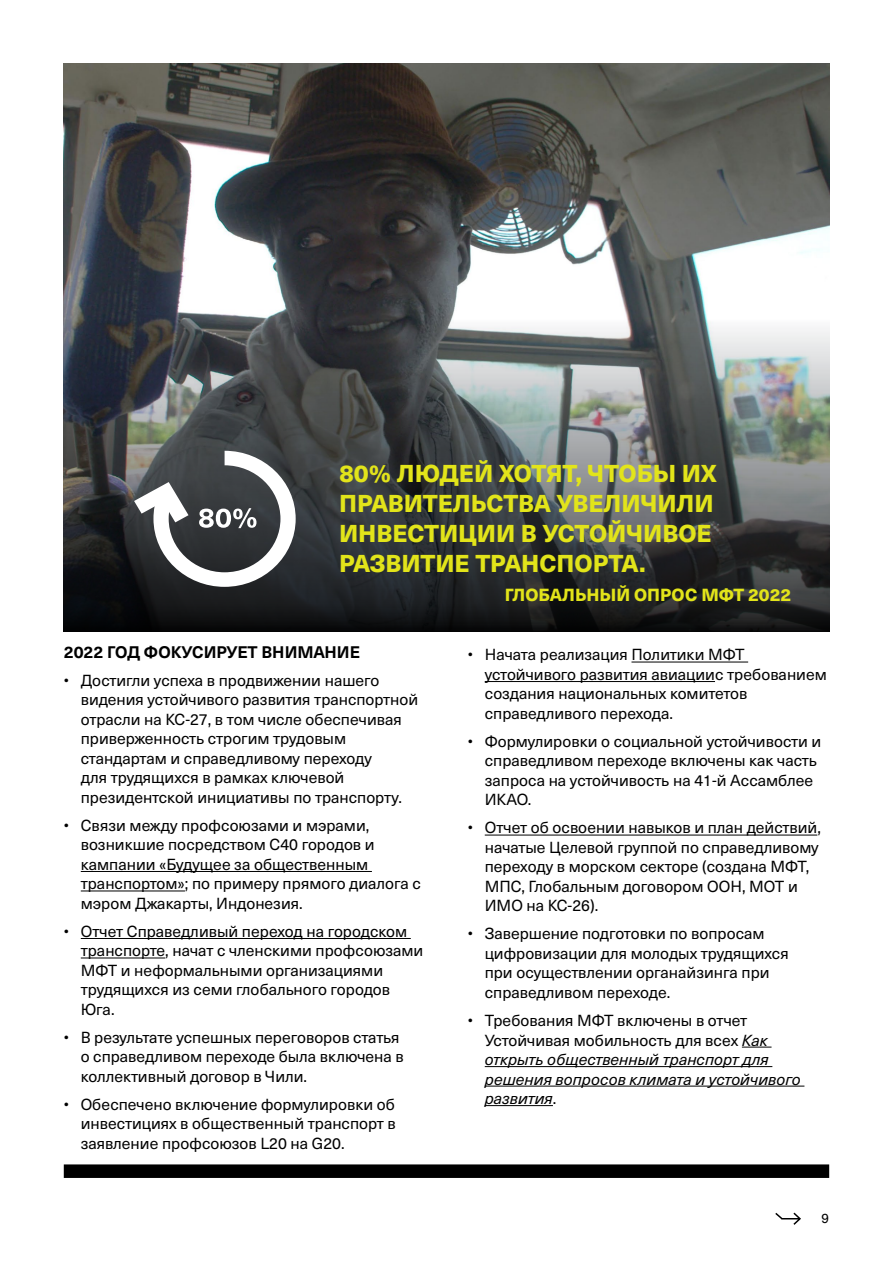
<style>
.page{position:relative;width:893px;height:1263px;background:#fff}
.page>*{position:absolute;margin:0;border:0;box-sizing:border-box;transform-origin:0 0}
.t1{font:800 24px/30px "Neue Haas Unica W1 G";color:#e2e41a}
.t2{font:800 17.25px "Neue Haas Unica W1 G";color:#e2e41a}
.t3{font:700 16.5px "Neue Haas Unica W1 G";color:#000}
.t4{font:15.75px/19.5px "Neue Haas Unica W1 G";color:#000}
.t5{font:italic 15.75px/19.5px "Neue Haas Unica W1 G";color:#000}
.t6{font:13.5px "Neue Haas Unica W1 G";color:#000}
.s1{font-style:normal}
</style>
<div class="page">
<div style="left:64px;top:1164px;width:765px;height:14px;background:#000"></div>
<svg style="left:775px;top:1212px;width:26px;height:13px"></svg>
<img style="left:64px;top:64px;width:765px;height:253px">
<svg style="left:64px;top:317px;width:765px;height:314px;background:#4c4f51"></svg>
<hr style="left:81px;top:871px;width:291px;height:1px;background:#000">
<hr style="left:81px;top:890px;width:104px;height:1px;background:#000">
<hr style="left:81px;top:938px;width:330px;height:1px;background:#000">
<hr style="left:81px;top:957px;width:84px;height:1px;background:#000">
<hr style="left:631px;top:662px;width:117px;height:1px;background:#000">
<hr style="left:485px;top:681px;width:230px;height:1px;background:#000">
<hr style="left:485px;top:835px;width:332px;height:1px;background:#000">
<svg style="left:742px;top:1047px;width:29px;height:1px"></svg>
<hr style="left:485px;top:1066px;width:287px;height:1px;background:#000">
<hr style="left:485px;top:1086px;width:319px;height:1px;background:#000">
<hr style="left:485px;top:1105px;width:68px;height:1px;background:#000">
<svg style="left:134px;top:451px;width:162px;height:136px"></svg>
<h1 class="t1" style="left:339px;top:457px;width:379px">80% ЛЮДЕЙ ХОТЯТ, ЧТОБЫ ИХ<br>ПРАВИТЕЛЬСТВА УВЕЛИЧИЛИ<br>ИНВЕСТИЦИИ В УСТОЙЧИВОЕ<br>РАЗВИТИЕ ТРАНСПОРТА.</h1>
<p class="t2" style="left:505px;top:582px;width:288px">ГЛОБАЛЬНЫЙ ОПРОС МФТ 2022</p>
<p class="t3" style="left:64px;top:639px;width:298px">2022 ГОД ФОКУСИРУЕТ ВНИМАНИЕ</p>
<p class="t4" style="left:81px;top:670px;width:339px;text-indent:-17px">• Достигли успеха в продвижении нашего видения устойчивого развития транспортной отрасли на КС-27, в том числе обеспечивая приверженность строгим трудовым стандартам и справедливому переходу<br>для трудящихся в рамках ключевой президентской инициативы по транспорту.</p>
<p class="t4" style="left:81px;top:815px;width:341px;text-indent:-17px">• Связи между профсоюзами и мэрами, возникшие посредством C40 городов и кампании «Будущее за общественным транспортом»; по примеру прямого диалога с мэром Джакарты, Индонезия.</p>
<p class="t4" style="left:81px;top:921px;width:344px;text-indent:-17px">• Отчет Справедливый переход на городском транспорте, начат с членскими профсоюзами МФТ и неформальными организациями трудящихся из семи глобального городов Юга.</p>
<p class="t4" style="left:81px;top:1027px;width:325px;text-indent:-17px">• В результате успешных переговоров статья о справедливом переходе была включена в коллективный договор в Чили.</p>
<p class="t4" style="left:81px;top:1094px;width:317px;text-align:justify;text-indent:-17px">• Обеспечено включение формулировки об инвестициях в общественный транспорт в заявление профсоюзов L20 на G20.</p>
<p class="t4" style="left:485px;top:644px;width:344px;text-indent:-17px">• Начата реализация Политики МФТ устойчивого развития авиациис требованием создания национальных комитетов справедливого перехода.</p>
<p class="t4" style="left:485px;top:731px;width:338px;text-indent:-17px">• Формулировки о социальной устойчивости и справедливом переходе включены как часть запроса на устойчивость на 41-й Ассамблее ИКАО.</p>
<p class="t4" style="left:485px;top:817px;width:338px;text-indent:-17px">• Отчет об освоении навыков и план действий, начатые Целевой группой по справедливому переходу в морском секторе (создана МФТ, МПС, Глобальным договором ООН, МОТ и ИМО на КС-26).</p>
<p class="t4" style="left:485px;top:923px;width:306px;text-indent:-17px">• Завершение подготовки по вопросам цифровизации для молодых трудящихся при осуществлении органайзинга при справедливом переходе.</p>
<p class="t5" style="left:485px;top:1010px;width:318px;text-indent:-17px"><span class="s1">• Требования МФТ включены в отчет<br>Устойчивая мобильность для всех</span> Как открыть общественный транспорт для решения вопросов климата и устойчивого развития<span class="s1">.</span></p>
<p class="t6" style="left:822px;top:1208px;width:9px">9</p>
</div>
